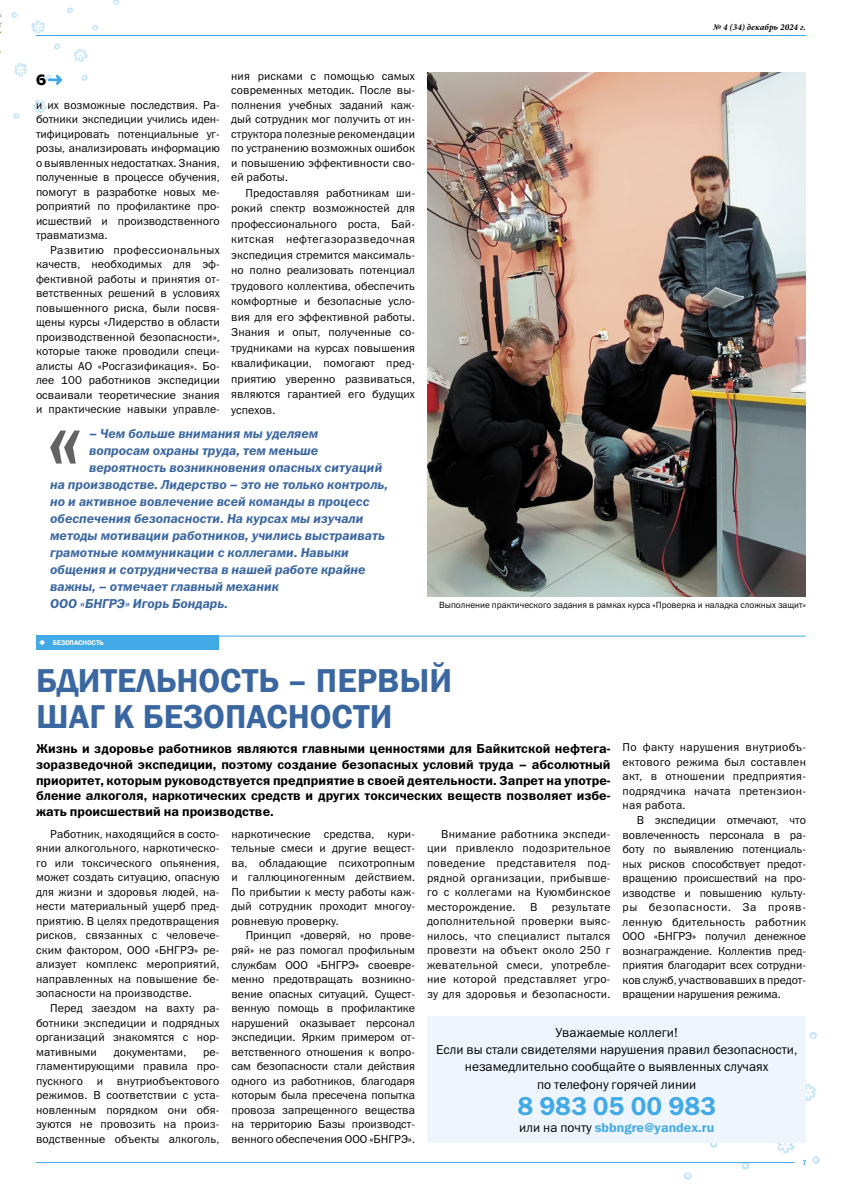
<style>
.page{position:relative;width:842px;height:1191px;background:#fff}
.page>*{position:absolute;margin:0;border:0;box-sizing:border-box;transform-origin:0 0}
.t1{font:italic 115.7px "ez Franklin Goth Demi";color:#636363;scale:.81 1}
.t2{font:600 34px/36px "Franklin Gothic";color:#3b67a1}
.t3{font:26px "ez Franklin Goth Demi";color:#41a9e6}
.t4{font:14px "Adver Gothic C";color:#000}
.t5{font:italic 13px "ez Franklin Goth Demi";color:#3b67a1}
.t6{font:13px/15.6px "ez Franklin Goth Demi";color:#000;text-align:justify}
.t7{font:13px/17.1px "ez Franklin Goth";color:#000;text-align:center}
.t8{font:13px "ez Franklin Goth Demi";color:#41a9e6}
.t9{font:11.5px/14.5px "ez Franklin Goth";letter-spacing:.01em;color:#000;text-align:justify}
.t10{font:9px "ez Franklin Goth";color:#000}
.t11{font:italic 700 9px "Minion Pro";color:#000}
.t12{font:600 7px "Franklin Gothic";color:#fff}
.t13{font:600 7px "Franklin Gothic";color:#41a9e6}
.s1{font-family:"ez Franklin Goth";color:#000}
</style>
<div class="page">
<img style="left:676px;top:1032px;width:144px;height:147px">
<img style="left:11px;top:0;width:108px;height:119px">
<hr style="left:36px;top:35px;width:770px;height:1px;background:#41a9e6">
<hr style="left:36px;top:1162px;width:759px;height:1px;background:#41a9e6">
<svg style="left:0;top:13px;width:3px;height:40px"></svg>
<img style="left:427px;top:73px;width:379px;height:523px">
<hr style="left:36px;top:635px;width:770px;height:1px;background:#41a9e6">
<div style="left:427px;top:1016px;width:379px;height:126px;background:#eef5fc"></div>
<svg style="left:48px;top:75px;width:14px;height:10px"></svg>
<div style="left:36px;top:635px;width:183px;height:15px;background:#41a9e6"></div>
<p class="t4" style="left:36px;top:72px;width:12px">6</p>
<p class="t9" style="left:36px;top:97px;width:185px">и их возможные последствия. Ра&shy;ботники экспедиции учились иден&shy;тифицировать потенциальные уг&shy;розы, анализировать информацию о выявленных недостатках. Знания, полученные в процессе обучения, помогут в разработке новых ме&shy;роприятий по профилактике про&shy;исшествий и производственного травматизма.</p>
<p class="t9" style="left:36px;top:242px;width:185px;text-indent:14px">Развитию профессиональных качеств, необходимых для эф&shy;фективной работы и принятия от&shy;ветственных решений в условиях повышенного риска, были посвя&shy;щены курсы «Лидерство в области производственной безопасности», которые также проводили специ&shy;алисты АО «Росгазификация». Бо&shy;лее 100 работников экспедиции осваивали теоретические знания и практические навыки управле-</p>
<p class="t9" style="left:231px;top:68px;width:185px">ния рисками с помощью самых современных методик. После вы&shy;полнения учебных заданий каж&shy;дый сотрудник мог получить от ин&shy;структора полезные рекомендации по устранению возможных ошибок и повышению эффективности сво&shy;ей работы.</p>
<p class="t9" style="left:231px;top:185px;width:185px;line-height:15.5px;text-indent:14px">Предоставляя работникам ши&shy;рокий спектр возможностей для профессионального роста, Бай&shy;китская нефтегазоразведочная экспедиция стремится максималь&shy;но полно реализовать потенциал трудового коллектива, обеспечить комфортные и безопасные усло&shy;вия для его эффективной работы.<br>Знания и опыт, полученные со&shy;трудниками на курсах повышения квалификации, помогают пред&shy;приятию уверенно развиваться, являются гарантией его будущих успехов.</p>
<h1 class="t1" style="left:47px;top:372px;width:45px">«</h1>
<p class="t5" style="left:89px;top:426px;width:231px">– Чем больше внимания мы уделяем</p>
<p class="t5" style="left:89px;top:443px;width:231px">вопросам охраны труда, тем меньше</p>
<p class="t5" style="left:89px;top:460px;width:295px">вероятность возникновения опасных ситуаций</p>
<p class="t5" style="left:50px;top:477px;width:339px">на производстве. Лидерство – это не только контроль,</p>
<p class="t5" style="left:50px;top:494px;width:321px">но и активное вовлечение всей команды в процесс</p>
<p class="t5" style="left:50px;top:511px;width:315px">обеспечения безопасности. На курсах мы изучали</p>
<p class="t5" style="left:50px;top:528px;width:336px">методы мотивации работников, учились выстраивать</p>
<p class="t5" style="left:50px;top:545px;width:300px">грамотные коммуникации с коллегами. Навыки</p>
<p class="t5" style="left:50px;top:562px;width:317px">общения и сотрудничества в нашей работе крайне</p>
<p class="t5" style="left:50px;top:579px;width:230px">важны, – отмечает главный механик</p>
<p class="t5" style="left:50px;top:596px;width:179px">ООО «БНГРЭ» Игорь Бондарь.</p>
<p class="t12" style="left:39px;top:638px;width:32px">◆ Безопасность</p>
<p class="t11" style="left:713px;top:21px;width:94px">№ 4 (34) декабрь 2024 г.</p>
<p class="t10" style="left:439px;top:599px;width:368px">Выполнение практического задания в рамках курса «Проверка и наладка сложных защит»</p>
<h2 class="t2" style="left:36px;top:663px;width:418px">БДИТЕЛЬНОСТЬ – ПЕРВЫЙ<br>ШАГ К БЕЗОПАСНОСТИ</h2>
<p class="t6" style="left:36px;top:741px;width:576px">Жизнь и здоровье работников являются главными ценностями для Байкитской нефтега&shy;зоразведочной экспедиции, поэтому создание безопасных условий труда – абсолютный приоритет, которым руководствуется предприятие в своей деятельности. Запрет на употре&shy;бление алкоголя, наркотических средств и других токсических веществ позволяет избе&shy;жать происшествий на производстве.</p>
<p class="t9" style="left:36px;top:826px;width:185px;text-indent:14px">Работник, находящийся в состо&shy;янии алкогольного, наркотическо&shy;го или токсического опьянения, может создать ситуацию, опасную для жизни и здоровья людей, на&shy;нести материальный ущерб пред&shy;приятию. В целях предотвращения рисков, связанных с человече&shy;ским фактором, ООО «БНГРЭ» ре&shy;ализует комплекс мероприятий, направленных на повышение бе&shy;зопасности на производстве.</p>
<p class="t9" style="left:36px;top:1000px;width:185px;text-indent:14px">Перед заездом на вахту ра&shy;ботники экспедиции и подрядных организаций знакомятся с нор&shy;мативными</p>
<p class="t9" style="left:622px;top:740px;width:185px">По факту нарушения внутриобъ&shy;ектового режима был составлен акт, в отношении предприятия&shy;подрядчика начата претензион&shy;ная работа.</p>
<p class="t9" style="left:622px;top:812px;width:185px;text-indent:14px">В экспедиции отмечают, что вовлеченность персонала в ра&shy;боту по выявлению потенциаль&shy;ных рисков способствует предот&shy;вращению происшествий на про&shy;изводстве и повышению культу&shy;ры безопасности. За прояв&shy;ленную бдительность работник ООО «БНГРЭ» получил денежное вознаграждение. Коллектив пред&shy;приятия благодарит всех сотрудни&shy;ков служб, участвовавших в предот&shy;вращении нарушения режима.</p>
<p class="t9" style="left:427px;top:826px;width:185px;text-indent:14px">Внимание работника экспеди&shy;ции привлекло подозрительное поведение представителя под&shy;рядной организации, прибывше&shy;го с коллегами на Куюмбинское месторождение.</p>
<p class="t9" style="left:231px;top:826px;width:185px">наркотические средства, кури&shy;тельные смеси и другие вещест&shy;ва, обладающие психотропным и галлюциногенным действием.<br>По прибытии к месту работы каж&shy;дый сотрудник проходит многоу&shy;ровневую проверку.</p>
<p class="t9" style="left:231px;top:928px;width:185px;text-indent:14px">Принцип «доверяй, но прове&shy;ряй» не раз помогал профильным службам ООО «БНГРЭ» своевре&shy;менно предотвращать возникно&shy;вение опасных ситуаций. Сущест&shy;венную помощь в профилактике нарушений оказывает персонал экспедиции. Ярким примером от&shy;ветственного отношения к вопро&shy;сам безопасности стали действия одного из работников, благодаря которым была пресечена попытка провоза запрещенного вещества на территорию Базы производст&shy;венного обеспечения ООО «БНГРЭ».</p>
<p class="t9" style="left:530px;top:899px;width:9px">В</p>
<p class="t9" style="left:427px;top:899px;width:185px;text-indent:125px">результате дополнительной проверки выяс&shy;нилось, что специалист пытался провезти на объект около 250 г жевательной смеси, употребле&shy;ние которой представляет угро&shy;зу для здоровья и безопасности.</p>
<p class="t7" style="left:436px;top:1024px;width:363px">Уважаемые коллеги!<br>Если вы стали свидетелями нарушения правил безопасности, незамедлительно сообщайте о выявленных случаях<br>по телефону горячей линии</p>
<h3 class="t3" style="left:517px;top:1091px;width:200px">8 983 05 00 983</h3>
<p class="t8" style="left:519px;top:1119px;width:197px"><span class="s1">или на почту</span> sbbngre@yandex.ru</p>
<p class="t9" style="left:36px;top:1044px;width:185px;text-indent:167px">ре&shy;гламентирующими правила про&shy;пускного и внутриобъектового режимов. В соответствии с уста&shy;новленным порядком они обя&shy;зуются не провозить на произ&shy;водственные объекты алкоголь,</p>
<p class="t9" style="left:114px;top:1044px;width:74px">документами,</p>
<p class="t13" style="left:802px;top:1158px;width:6px">7</p>
</div>
